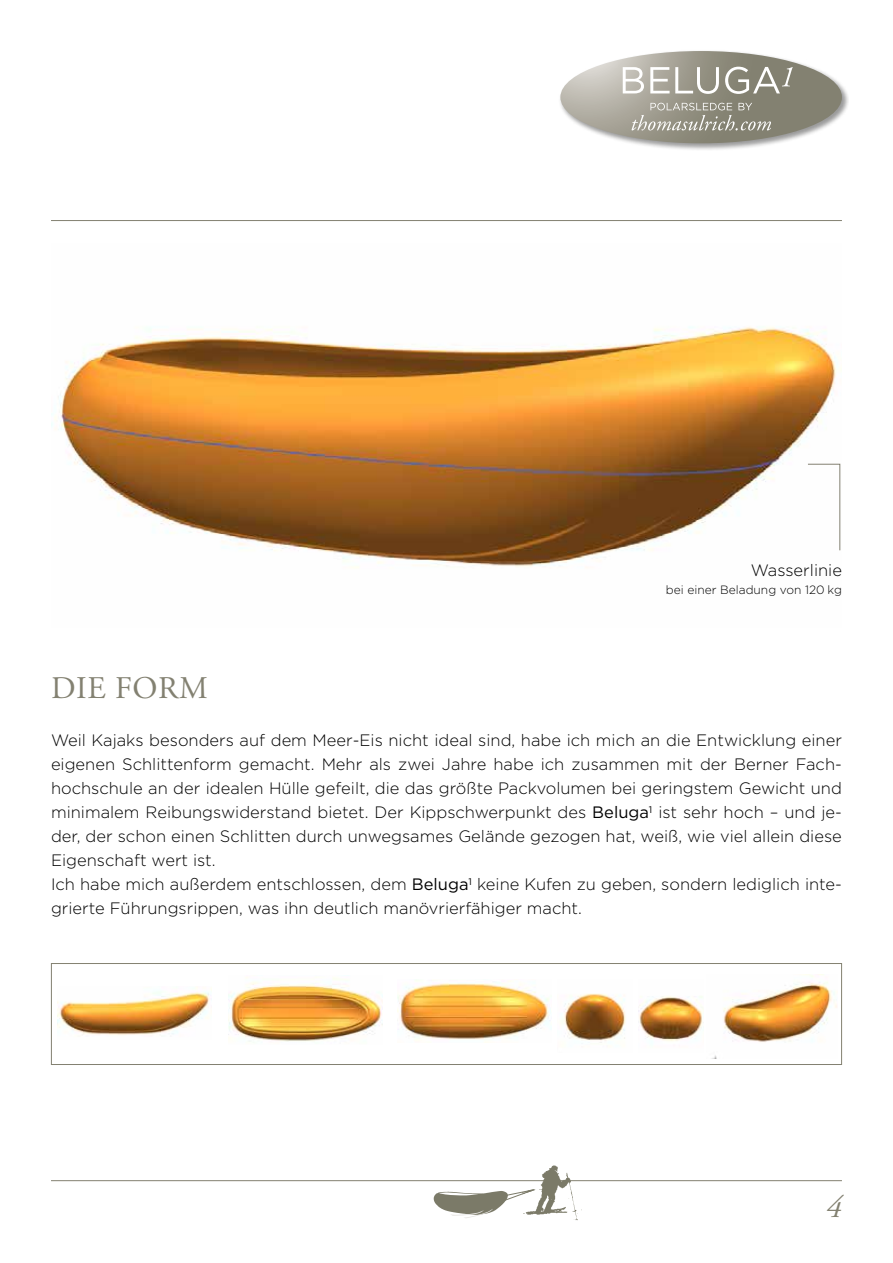
<style>
.page{position:relative;width:893px;height:1263px;background:#fff}
.page>*{position:absolute;margin:0;border:0;box-sizing:border-box;transform-origin:0 0}
.t1{font:31.5px "Adobe Garamond";letter-spacing:.02em;color:#838171}
.t2{font:italic 31.5px "Adobe Garamond";color:#838171}
.t3{font:300 16.5px/24px "Gotham";color:#000}
.t4{font:300 12px "Gotham";color:#000}
.s1{font-weight:400}
</style>
<div class="page">
<hr style="left:51px;top:1180px;width:791px;height:1px;background:#838171">
<img style="left:51px;top:326px;width:785px;height:242px">
<div style="left:559px;top:49px;width:290px;height:102px;background:#000;opacity:.4"></div>
<svg style="left:560px;top:51px;width:282px;height:92px"></svg>
<hr style="left:51px;top:220px;width:791px;height:1px;background:#838171">
<div style="left:51px;top:963px;width:791px;height:102px;border:1px solid #838171"></div>
<img style="left:57px;top:987px;width:153px;height:48px">
<img style="left:228px;top:977px;width:154px;height:65px">
<img style="left:398px;top:980px;width:153px;height:62px">
<img style="left:560px;top:993px;width:66px;height:50px">
<img style="left:714px;top:975px;width:123px;height:83px">
<img style="left:638px;top:996px;width:66px;height:47px">
<svg style="left:807px;top:463px;width:34px;height:88px"></svg>
<img style="left:523px;top:1165px;width:66px;height:56px">
<svg style="left:434px;top:1188px;width:102px;height:30px"></svg>
<p class="t3" style="left:751px;top:557px;width:93px">Wasserlinie</p>
<p class="t4" style="left:666px;top:582px;width:178px">bei einer Beladung von 120 kg</p>
<h1 class="t1" style="left:51px;top:671px;width:158px">DIE FORM</h1>
<p class="t3" style="left:51px;top:728px;width:792px">Weil Kajaks besonders auf dem Meer-Eis nicht ideal sind, habe ich mich an die Entwicklung einer eigenen Schlittenform gemacht. Mehr als zwei Jahre habe ich zusammen mit der Berner Fach&shy;hochschule an der idealen Hülle gefeilt, die das größte Packvolumen bei geringstem Gewicht und minimalem Reibungswiderstand bietet. Der Kippschwerpunkt des <span class="s1">Beluga</span><sup>1</sup> ist sehr hoch – und je&shy;der, der schon einen Schlitten durch unwegsames Gelände gezogen hat, weiß, wie viel allein diese Eigenschaft wert ist.<br>Ich habe mich außerdem entschlossen, dem <span class="s1">Beluga</span><sup>1</sup> keine Kufen zu geben, sondern lediglich inte&shy;grierte Führungsrippen, was ihn deutlich manövrierfähiger macht.</p>
<h1 class="t2" style="left:826px;top:1190px;width:18px">4</h1>
</div>
